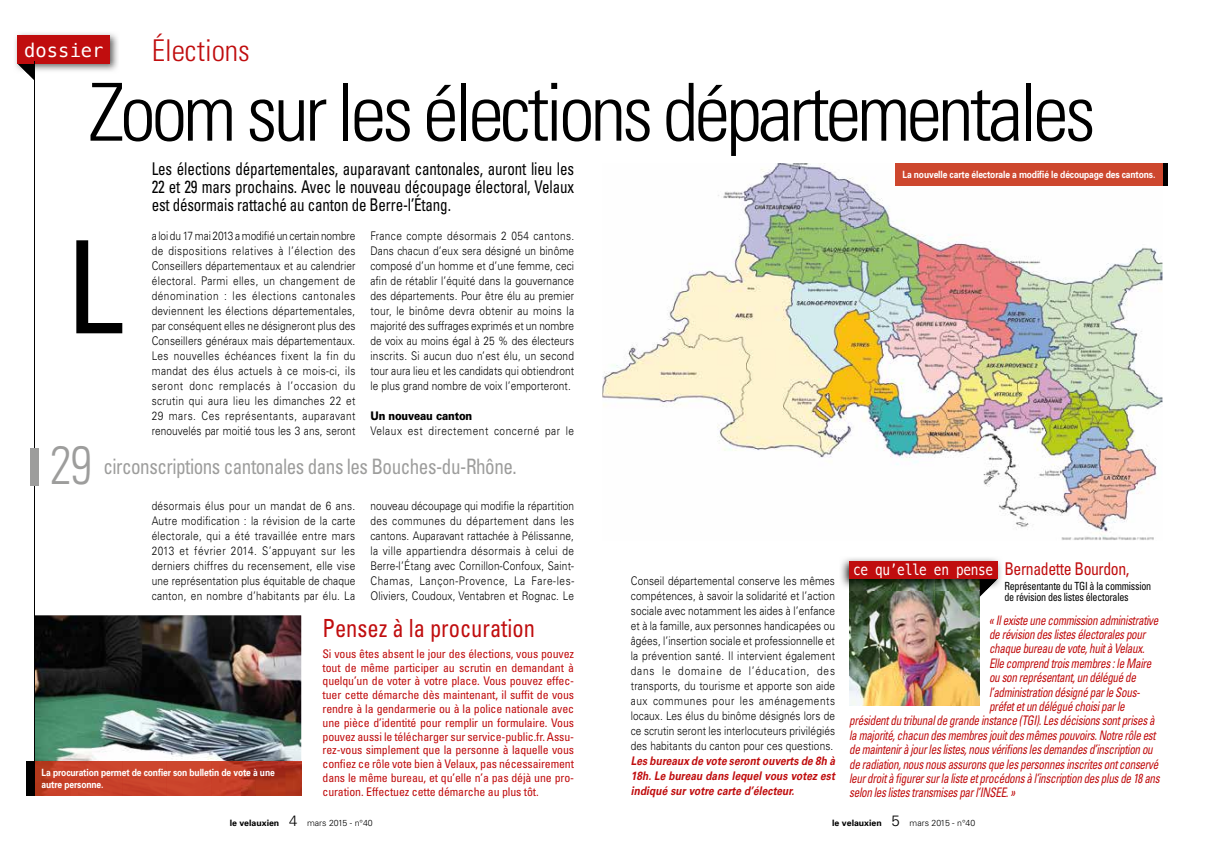
<style>
.page{position:relative;width:1205px;height:851px;background:#fff}
.page>*{position:absolute;margin:0;border:0;box-sizing:border-box;transform-origin:0 0}
.t1{font:condensed 128.75px "Univers";color:#000}
.t2{font:300 condensed 80px "Univers";letter-spacing:-.05em;color:#000}
.t3{font:300 condensed 53.75px "Univers";color:#9d9d9c;scale:.9 1}
.t4{font:300 condensed 30px "Univers";color:#c00d0e}
.t5{font:condensed 25px "Univers";color:#c00d0e;scale:.9 1}
.t6{font:condensed 21.25px "Univers";letter-spacing:-.025em;color:#9d9d9c;scale:.9 1}
.t7{font:18.75px "Menlo";color:#fff}
.t8{font:condensed 17.5px/18px "Univers";letter-spacing:-.01em;color:#000;text-align:justify;scale:.85 1}
.t9{font:condensed 17.5px "Univers";letter-spacing:-.025em;color:#c00d0e;scale:.9 1}
.t10{font:italic condensed 13.12px "Univers";letter-spacing:-.03em;color:#c00d0e;scale:.85 1}
.t11{font:300 11.88px/15px "Univers";letter-spacing:.01em;color:#000;text-align:justify;scale:.85 1}
.t12{font:condensed 11.88px/13.8px "Univers";letter-spacing:-.01em;color:#c00d0e;text-align:justify}
.t13{font:italic 700 11.88px/15px "Univers CE";letter-spacing:.01em;color:#c00d0e;text-align:justify;scale:.85 1}
.t14{font:300 11.88px "Univers";letter-spacing:.055em;color:#000;scale:.85 1}
.t15{font:900 11.88px "Univers";letter-spacing:-.015em;color:#000;scale:.85 1}
.t16{font:condensed 11.25px/11.2px "Univers";letter-spacing:-.025em;color:#000;scale:.9 1}
.t17{font:700 10px/12px "Univers";letter-spacing:-.015em;color:#fff;scale:.85 1}
.t18{font:300 8.75px "Univers";color:#000}
.s1{font-weight:700}
.s2{font-size:15px}
.s3{font-family:"Menlo";font-stretch:normal;font-size:15px;color:#fff}
</style>
<div class="page">
<img style="left:15px;top:33px;width:103px;height:38px">
<svg style="left:18px;top:64px;width:16px;height:16px"></svg>
<div style="left:18px;top:35px;width:92px;height:29px;background:#c00d0e"></div>
<div style="left:1162px;top:163px;width:6px;height:22px;background:#000"></div>
<img style="left:602px;top:163px;width:560px;height:377px">
<div style="left:895px;top:163px;width:267px;height:22px;background:#cd472e"></div>
<img style="left:35px;top:615px;width:266px;height:146px">
<hr style="left:34px;top:61px;width:1px;height:732px;background:#000">
<hr style="left:301px;top:761px;width:1px;height:34px;background:#cd472e">
<img style="left:34px;top:761px;width:267px;height:34px">
<div style="left:26px;top:761px;width:8px;height:34px;background:#000"></div>
<img style="left:849px;top:590px;width:130px;height:115px">
<svg style="left:979px;top:590px;width:8px;height:6px"></svg>
<img style="left:841px;top:558px;width:160px;height:32px">
<img style="left:979px;top:579px;width:18px;height:11px">
<div style="left:849px;top:561px;width:148px;height:18px;background:#c00d0e"></div>
<div style="left:30px;top:448px;width:9px;height:37px;background:#9d9d9c"></div>
<h3 class="t4" style="left:152px;top:32px;width:100px">Élections</h3>
<h2 class="t2" style="left:89px;top:64px;width:1008px">Zoom sur les élections départementales</h2>
<h3 class="t8" style="left:152px;top:159px;width:498px">Les élections départementales, auparavant cantonales, auront lieu les 22 et 29 mars prochains. Avec le nouveau découpage électoral, Velaux est désormais rattaché au canton de Berre-l’Étang.</h3>
<p class="t11" style="left:152px;top:228px;width:241px">a loi du 17 mai 2013 a modifié un certain nombre de dispositions relatives à l’élection des Conseillers départementaux et au calendrier électoral. Parmi elles, un changement de dénomination : les élections cantonales deviennent les élections départementales, par conséquent elles ne désigneront plus des Conseillers généraux mais départementaux.<br>Les nouvelles échéances fixent la fin du mandat des élus actuels à ce mois-ci, ils seront donc remplacés à l’occasion du scrutin qui aura lieu les dimanches 22 et 29 mars. Ces représentants, auparavant renouvelés par moitié tous les 3 ans, seront</p>
<h3 class="t7" style="left:24px;top:37px;width:81px">dossier</h3>
<p class="t17" style="left:902px;top:168px;width:299px">La nouvelle carte électorale a modifié le découpage des cantons.</p>
<p class="t11" style="left:370px;top:228px;width:241px">France compte désormais 2 054 cantons.<br>Dans chacun d’eux sera désigné un binôme composé d’un homme et d’une femme, ceci afin de rétablir l’équité dans la gouvernance des départements. Pour être élu au premier tour, le binôme devra obtenir au moins la majorité des suffrages exprimés et un nombre de voix au moins égal à 25 % des électeurs inscrits. Si aucun duo n’est élu, un second tour aura lieu et les candidats qui obtiendront le plus grand nombre de voix l’emporteront.</p>
<p class="t15" style="left:370px;top:408px;width:121px">Un nouveau canton</p>
<p class="t14" style="left:370px;top:424px;width:241px">Velaux est directement concerné par le</p>
<h1 class="t1" style="left:66px;top:206px;width:59px">L</h1>
<h3 class="t3" style="left:50px;top:433px;width:48px">29</h3>
<h3 class="t6" style="left:103px;top:452px;width:461px">circonscriptions cantonales dans les Bouches-du-Rhône.</h3>
<p class="t11" style="left:152px;top:498px;width:241px">désormais élus pour un mandat de 6 ans.<br>Autre modification : la révision de la carte électorale, qui a été travaillée entre mars 2013 et février 2014. S’appuyant sur les derniers chiffres du recensement, elle vise une représentation plus équitable de chaque canton, en nombre d’habitants par élu. La</p>
<p class="t11" style="left:370px;top:498px;width:241px">nouveau découpage qui modifie la répartition des communes du département dans les cantons. Auparavant rattachée à Pélissanne, la ville appartiendra désormais à celui de Berre-l’Étang avec Cornillon-Confoux, Saint-Chamas, Lançon-Provence, La Fare-les-Oliviers, Coudoux, Ventabren et Rognac. Le</p>
<p class="t17" style="left:42px;top:766px;width:276px">La procuration permet de confier son bulletin de vote à une autre personne.</p>
<h3 class="t5" style="left:322px;top:612px;width:238px">Pensez à la procuration</h3>
<p class="t12" style="left:322px;top:646px;width:253px">Si vous êtes absent le jour des élections, vous pouvez tout de même participer au scrutin en demandant à quelqu’un de voter à votre place. Vous pouvez effec&shy;tuer cette démarche dès maintenant, il suffit de vous rendre à la gendarmerie ou à la police nationale avec une pièce d’identité pour remplir un formulaire. Vous pouvez aussi le télécharger sur service-public.fr. Assu&shy;rez-vous simplement que la personne à laquelle vous confiez ce rôle vote bien à Velaux, pas nécessairement dans le même bureau, et qu’elle n’a pas déjà une pro&shy;curation. Effectuez cette démarche au plus tôt.</p>
<p class="t18" style="left:230px;top:817px;width:145px"><span class="s1">le velauxien</span> <span class="s2">4</span> mars 2015 - n°40</p>
<p class="t11" style="left:631px;top:573px;width:242px">Conseil départemental conserve les mêmes compétences, à savoir la solidarité et l’action sociale avec notamment les aides à l’enfance et à la famille, aux personnes handicapées ou âgées, l’insertion sociale et professionnelle et la prévention santé. Il intervient également dans le domaine de l’éducation, des transports, du tourisme et apporte son aide aux communes pour les aménagements locaux. Les élus du binôme désignés lors de ce scrutin seront les interlocuteurs privilégiés des habitants du canton pour ces questions.</p>
<p class="t13" style="left:631px;top:754px;width:242px">Les bureaux de vote seront ouverts de 8h à 18h. Le bureau dans lequel vous votez est indiqué sur votre carte d’électeur.</p>
<h3 class="t9" style="left:853px;top:558px;width:309px"><span class="s3">ce qu’elle en pense</span> Bernadette Bourdon,</h3>
<p class="t16" style="left:1004px;top:580px;width:165px">Représentante du TGI à la commission de révision des listes électorales</p>
<p class="t10" style="left:989px;top:611px;width:201px">« Il existe une commission administrative</p>
<p class="t10" style="left:989px;top:626px;width:186px">de révision des listes électorales pour</p>
<p class="t10" style="left:989px;top:640px;width:184px">chaque bureau de vote, huit à Velaux.</p>
<p class="t10" style="left:989px;top:654px;width:192px">Elle comprend trois membres : le Maire</p>
<p class="t10" style="left:989px;top:669px;width:174px">ou son représentant, un délégué de</p>
<p class="t10" style="left:989px;top:683px;width:179px">l’administration désigné par le Sous-</p>
<p class="t10" style="left:989px;top:697px;width:161px">préfet et un délégué choisi par le</p>
<p class="t10" style="left:849px;top:712px;width:361px">président du tribunal de grande instance (TGI). Les décisions sont prises à</p>
<p class="t10" style="left:849px;top:726px;width:362px">la majorité, chacun des membres jouit des mêmes pouvoirs. Notre rôle est</p>
<p class="t10" style="left:849px;top:741px;width:359px">de maintenir à jour les listes, nous vérifions les demandes d’inscription ou</p>
<p class="t10" style="left:849px;top:755px;width:365px">de radiation, nous nous assurons que les personnes inscrites ont conservé</p>
<p class="t10" style="left:849px;top:769px;width:367px">leur droit à figurer sur la liste et procédons à l’inscription des plus de 18 ans</p>
<p class="t10" style="left:849px;top:784px;width:197px">selon les listes transmises par l’INSEE. »</p>
<p class="t18" style="left:832px;top:817px;width:145px"><span class="s1">le velauxien</span> <span class="s2">5</span> mars 2015 - n°40</p>
</div>
